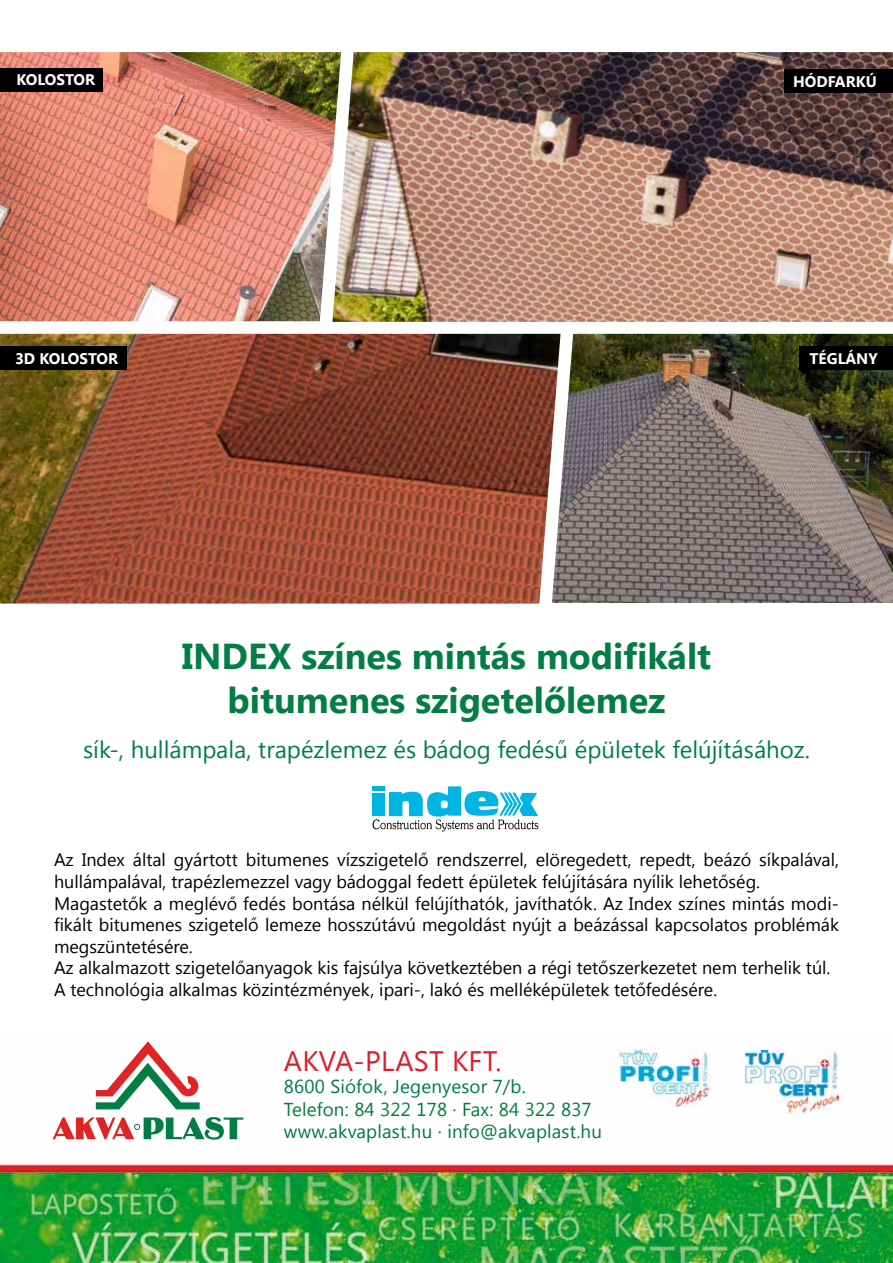
<style>
.page{position:relative;width:893px;height:1263px;background:#fff}
.page>*{position:absolute;margin:0;border:0;box-sizing:border-box;transform-origin:0 0}
.t1{font:700 36px/43.2px "Segoe UI";color:#027e45;text-align:center}
.t2{font:28.05px "Segoe UI";letter-spacing:.01em;color:#df1c2a}
.t3{font:24px "Segoe UI";color:#027e45}
.t4{font:18.75px/22.5px "Segoe UI";letter-spacing:.01em;color:#007b3f}
.t5{font:18px/21.6px "Segoe UI";color:#000}
.t6{font:700 15.3px "Segoe UI";color:#fff}
</style>
<div class="page">
<img style="left:0;top:1081px;width:893px;height:182px">
<img style="left:0;top:52px;width:332px;height:269px">
<img style="left:332px;top:52px;width:561px;height:270px">
<img style="left:561px;top:334px;width:332px;height:269px">
<img style="left:0;top:334px;width:561px;height:270px">
<div style="left:372px;top:793px;width:13px;height:23px;background:#00b5e2"></div>
<div style="left:372px;top:786px;width:13px;height:5px;background:#00b5e2"></div>
<svg style="left:373px;top:786px;width:165px;height:46px"></svg>
<div style="left:0;top:68px;width:103px;height:24px;background:#000"></div>
<div style="left:0;top:346px;width:127px;height:24px;background:#000"></div>
<div style="left:785px;top:70px;width:108px;height:23px;background:#000"></div>
<div style="left:800px;top:346px;width:93px;height:24px;background:#000"></div>
<svg style="left:53px;top:1117px;width:190px;height:23px"></svg>
<svg style="left:96px;top:1041px;width:104px;height:68px"></svg>
<img style="left:744px;top:1050px;width:95px;height:66px">
<img style="left:617px;top:1047px;width:93px;height:61px">
<p class="t6" style="left:16px;top:69px;width:80px">KOLOSTOR</p>
<p class="t6" style="left:15px;top:347px;width:105px">3D KOLOSTOR</p>
<p class="t6" style="left:793px;top:70px;width:85px">HÓDFARKÚ</p>
<p class="t6" style="left:810px;top:347px;width:70px">TÉGLÁNY</p>
<h1 class="t1" style="left:182px;top:633px;width:531px">INDEX színes mintás modifikált bitumenes szigetelőlemez</h1>
<h3 class="t3" style="left:83px;top:733px;width:728px">sík-, hullámpala, trapézlemez és bádog fedésű épületek felújításához.</h3>
<p class="t5" style="left:54px;top:848px;width:786px">Az Index által gyártott bitumenes vízszigetelő rendszerrel, elöregedett, repedt, beázó síkpalával, hullámpalával, trapézlemezzel vagy bádoggal fedett épületek felújítására nyílik lehetőség.<br>Magastetők a meglévő fedés bontása nélkül felújíthatók, javíthatók. Az Index színes mintás modi&shy;fikált bitumenes szigetelő lemeze hosszútávú megoldást nyújt a beázással kapcsolatos problémák megszüntetésére.<br>Az alkalmazott szigetelőanyagok kis fajsúlya következtében a régi tetőszerkezetet nem terhelik túl.<br>A technológia alkalmas közintézmények, ipari-, lakó és melléképületek tetőfedésére.</p>
<h2 class="t2" style="left:284px;top:1041px;width:219px">AKVA-PLAST KFT.</h2>
<p class="t4" style="left:284px;top:1074px;width:319px">8600 Siófok, Jegenyesor 7/b.<br>Telefon: 84 322 178 · Fax: 84 322 837 www.akvaplast.hu · info@akvaplast.hu</p>
</div>
